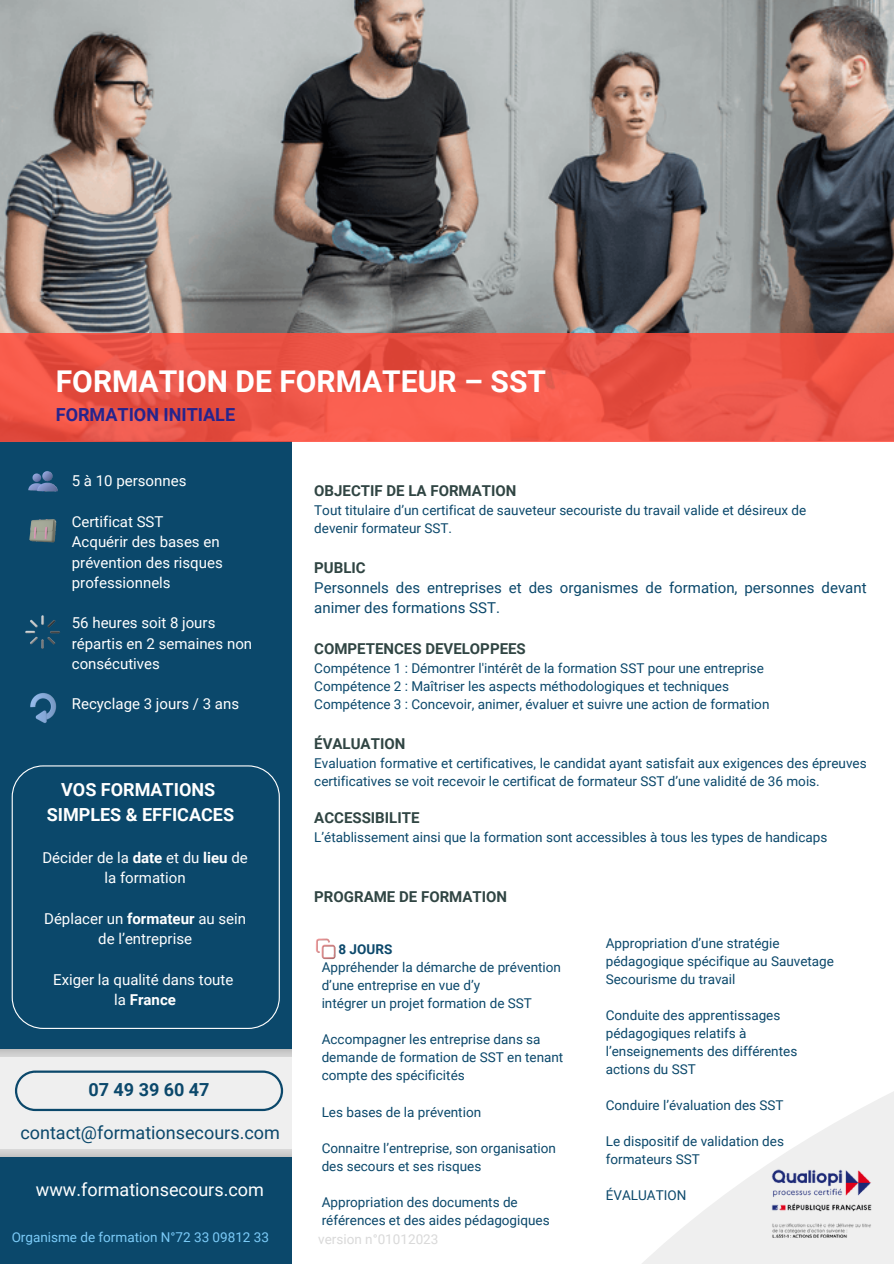
<style>
.page{position:relative;width:894px;height:1264px;background:#fff}
.page>*{position:absolute;margin:0;border:0;box-sizing:border-box;transform-origin:0 0}
.t1{font:700 30px "Roboto";color:#fff}
.t2{font:700 18px/24.8px "Roboto";color:#fff;text-align:center}
.t3{font:18px "Roboto";color:#0b486b}
.t4{font:18px "Roboto";color:#fff}
.t5{font:700 18px "Roboto";color:#26248d}
.t6{font:700 18px "Roboto";color:#0b486b}
.t7{font:15px/20.2px "Roboto";color:#fff;text-align:center}
.t8{font:700 15px "Roboto";color:#304543}
.t9{font:15px/20.2px "Roboto";color:#0b486b}
.t10{font:13.5px/18px "Roboto";color:#0b486b}
.t11{font:13.5px "Roboto";color:#7bcbf8}
.t12{font:13.5px "Roboto";color:#d9d9d9}
.t13{font:700 13.5px "Roboto";color:#0b486b}
.s1{font-weight:700}
</style>
<div class="page">
<svg style="left:643px;top:1092px;width:250px;height:171px"></svg>
<img style="left:759px;top:1157px;width:123px;height:89px">
<svg style="left:0;top:1049px;width:291px;height:109px;fill:#efefef"></svg>
<div style="left:0;top:361px;width:292px;height:688px;background:#0b486b"></div>
<img style="left:0;top:0;width:893px;height:333px">
<svg style="left:0;top:333px;width:893px;height:108px"></svg>
<img style="left:30px;top:693px;width:27px;height:30px">
<img style="left:25px;top:615px;width:35px;height:34px">
<img style="left:30px;top:519px;width:27px;height:24px">
<img style="left:29px;top:471px;width:29px;height:21px">
<div style="left:0;top:1157px;width:292px;height:106px;background:#0b486b"></div>
<svg style="left:15px;top:1070px;width:268px;height:41px"></svg>
<img style="left:316px;top:938px;width:20px;height:22px">
<svg style="left:12px;top:765px;width:268px;height:263px"></svg>
<h1 class="t1" style="left:56px;top:364px;width:491px">FORMATION DE FORMATEUR – SST</h1>
<h2 class="t5" style="left:56px;top:404px;width:181px">FORMATION INITIALE</h2>
<p class="t7" style="left:72px;top:471px;width:116px">5 à 10 personnes</p>
<p class="t7" style="left:72px;top:511px;width:152px;text-align:left">Certificat SST<br>Acquérir des bases en prévention des risques professionnels</p>
<p class="t7" style="left:72px;top:613px;width:182px;text-align:left">56 heures soit 8 jours répartis en 2 semaines non consécutives</p>
<p class="t7" style="left:72px;top:694px;width:169px">Recyclage 3 jours / 3 ans</p>
<h2 class="t2" style="left:47px;top:777px;width:189px">VOS FORMATIONS<br>SIMPLES &amp; EFFICACES</h2>
<p class="t7" style="left:42px;top:848px;width:207px">Décider de la <span class="s1">date</span> et du <span class="s1">lieu</span> de la formation</p>
<p class="t7" style="left:44px;top:908px;width:203px">Déplacer un <span class="s1">formateur</span> au sein de l’entreprise</p>
<p class="t7" style="left:53px;top:969px;width:182px">Exiger la qualité dans toute la <span class="s1">France</span></p>
<h2 class="t6" style="left:88px;top:1079px;width:123px">07 49 39 60 47</h2>
<h2 class="t3" style="left:20px;top:1121px;width:261px">contact@formationsecours.com</h2>
<h2 class="t4" style="left:36px;top:1178px;width:229px">www.formationsecours.com</h2>
<p class="t11" style="left:12px;top:1229px;width:259px">Organisme de formation N°72 33 09812 33</p>
<p class="t8" style="left:314px;top:482px;width:204px">OBJECTIF DE LA FORMATION</p>
<p class="t10" style="left:314px;top:502px;width:493px">Tout titulaire d’un certificat de sauveteur secouriste du travail valide et désireux de devenir formateur SST.</p>
<p class="t8" style="left:314px;top:559px;width:53px">PUBLIC</p>
<p class="t9" style="left:314px;top:578px;width:553px">Personnels des entreprises et des organismes de formation, personnes devant animer des formations SST.</p>
<p class="t8" style="left:314px;top:640px;width:213px">COMPETENCES DEVELOPPEES</p>
<p class="t10" style="left:314px;top:659px;width:456px">Compétence 1 : Démontrer l'intérêt de la formation SST pour une entreprise<br>Compétence 2 : Maîtriser les aspects méthodologiques et techniques<br>Compétence 3 : Concevoir, animer, évaluer et suivre une action de formation</p>
<p class="t8" style="left:314px;top:734px;width:93px">ÉVALUATION</p>
<p class="t10" style="left:314px;top:754px;width:554px">Evaluation formative et certificatives, le candidat ayant satisfait aux exigences des épreuves certificatives se voit recevoir le certificat de formateur SST d’une validité de 36 mois.</p>
<p class="t8" style="left:314px;top:809px;width:107px">ACCESSIBILITE</p>
<p class="t10" style="left:314px;top:828px;width:514px">L’établissement ainsi que la formation sont accessibles à tous les types de handicaps</p>
<p class="t8" style="left:314px;top:888px;width:194px">PROGRAME DE FORMATION</p>
<p class="t13" style="left:338px;top:941px;width:55px">8 JOURS</p>
<p class="t10" style="left:321px;top:958px;width:241px">Appréhender la démarche de prévention d’une entreprise en vue d’y<br>intégrer un projet formation de SST</p>
<p class="t10" style="left:321px;top:1030px;width:243px">Accompagner les entreprise dans sa demande de formation de SST en tenant compte des spécificités</p>
<p class="t10" style="left:321px;top:1102px;width:161px">Les bases de la prévention</p>
<p class="t10" style="left:321px;top:1138px;width:236px">Connaitre l’entreprise, son organisation des secours et ses risques</p>
<p class="t10" style="left:321px;top:1192px;width:229px">Appropriation des documents de références et des aides pédagogiques</p>
<p class="t12" style="left:318px;top:1231px;width:122px">version n°01012023</p>
<p class="t10" style="left:605px;top:934px;width:230px">Appropriation d’une stratégie pédagogique spécifique au Sauvetage<br>Secourisme du travail</p>
<p class="t10" style="left:605px;top:1006px;width:193px">Conduite des apprentissages pédagogiques relatifs à l’enseignements des différentes actions du SST</p>
<p class="t10" style="left:605px;top:1096px;width:179px">Conduire l’évaluation des SST</p>
<p class="t10" style="left:605px;top:1132px;width:180px">Le dispositif de validation des formateurs SST</p>
<p class="t10" style="left:605px;top:1186px;width:82px">ÉVALUATION</p>
</div>
